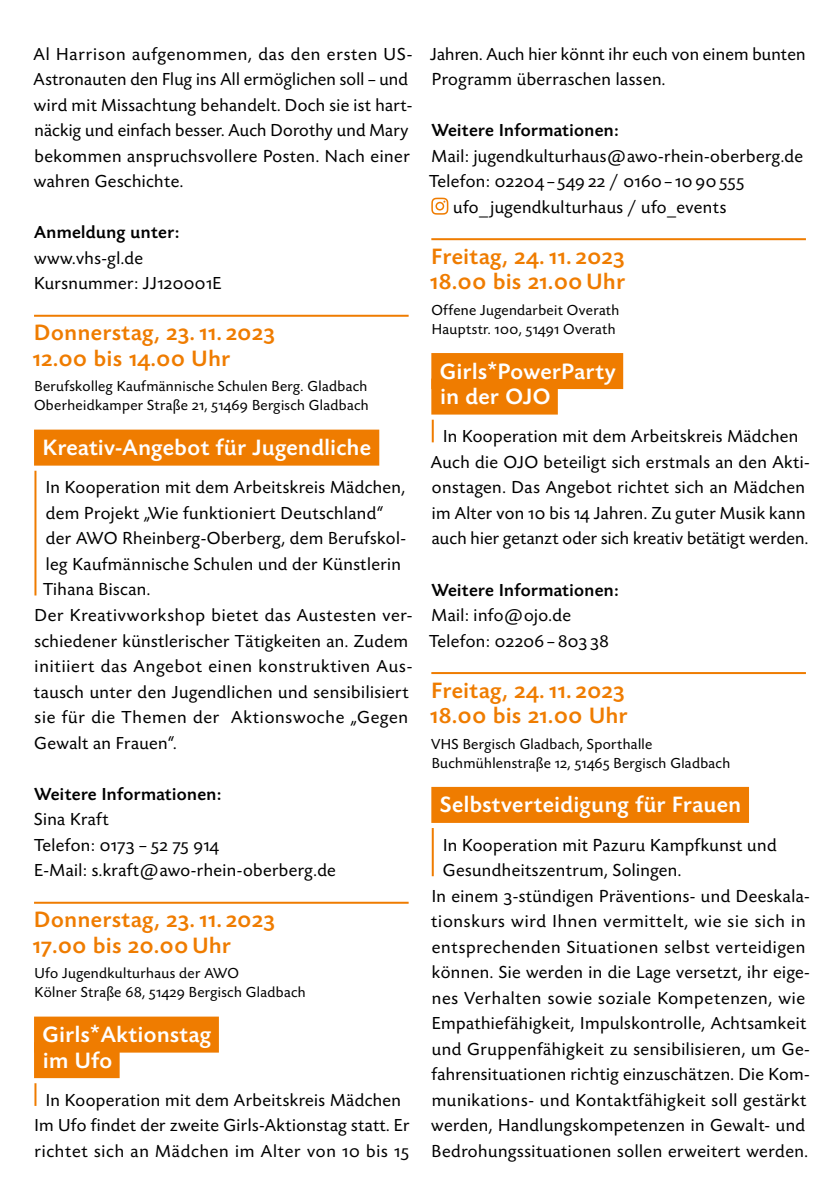
<style>
.page{position:relative;width:840px;height:1191px;background:#fff}
.page>*{position:absolute;margin:0;border:0;box-sizing:border-box;transform-origin:0 0}
.t1{font:500 23px/25.6px "Today Sans Now Pro";letter-spacing:.03em;color:#ef7c00}
.t2{font:500 23px/25.6px "Today Sans Now Pro";letter-spacing:.025em;color:#fff}
.t3{font:18px/25.6px "Today Sans Now Pro";letter-spacing:.025em;color:#000}
.t4{font:18px "Today Sans Now Pro";letter-spacing:.045em;color:#000}
.t5{font:500 18px "Today Sans Now Pro";letter-spacing:.025em;color:#000}
.t6{font:15px/19.2px "Today Sans Now Pro";letter-spacing:.025em;color:#000}
</style>
<div class="page">
<hr style="left:34px;top:315px;width:374px;height:2px;background:#ef7c00">
<div style="left:34px;top:429px;width:345px;height:36px;background:#ef7c00"></div>
<hr style="left:34px;top:471px;width:2px;height:124px;background:#ef7c00">
<hr style="left:34px;top:901px;width:374px;height:2px;background:#ef7c00">
<div style="left:34px;top:1016px;width:185px;height:36px;background:#ef7c00"></div>
<div style="left:34px;top:1042px;width:86px;height:36px;background:#ef7c00"></div>
<hr style="left:34px;top:1083px;width:2px;height:23px;background:#ef7c00">
<hr style="left:431px;top:238px;width:374px;height:2px;background:#ef7c00">
<div style="left:431px;top:353px;width:192px;height:36px;background:#ef7c00"></div>
<div style="left:431px;top:378px;width:126px;height:36px;background:#ef7c00"></div>
<hr style="left:431px;top:420px;width:2px;height:22px;background:#ef7c00">
<hr style="left:431px;top:672px;width:374px;height:2px;background:#ef7c00">
<div style="left:431px;top:787px;width:317px;height:36px;background:#ef7c00"></div>
<hr style="left:431px;top:828px;width:2px;height:48px;background:#ef7c00">
<svg style="left:431px;top:198px;width:17px;height:17px"></svg>
<p class="t3" style="left:33px;top:41px;width:380px">Al Harrison aufgenommen, das den ersten US-Astronauten den Flug ins All ermöglichen soll – und wird mit Missachtung behandelt. Doch sie ist hart&shy;näckig und einfach besser. Auch Dorothy und Mary bekommen anspruchsvollere Posten. Nach einer wahren Geschichte.</p>
<p class="t5" style="left:34px;top:222px;width:146px">Anmeldung unter:</p>
<p class="t3" style="left:34px;top:245px;width:189px">www.vhs-gl.de<br>Kursnummer: JJ120001E</p>
<p class="t1" style="left:32px;top:320px;width:243px">Donnerstag, 23. 11. 2023<br>12.00 bis 14.00 Uhr</p>
<p class="t6" style="left:34px;top:377px;width:336px">Berufskolleg Kaufmännische Schulen Berg. Gladbach<br>Oberheidkamper Straße 21, 51469 Bergisch Gladbach</p>
<p class="t2" style="left:43px;top:435px;width:329px">Kreativ-Angebot für Jugendliche</p>
<p class="t3" style="left:46px;top:475px;width:361px">In Kooperation mit dem Arbeitskreis Mädchen,</p>
<p class="t3" style="left:46px;top:500px;width:339px">dem Projekt „Wie funktioniert Deutschland“</p>
<p class="t3" style="left:46px;top:526px;width:361px">der AWO Rheinberg-Oberberg, dem Berufskol-</p>
<p class="t3" style="left:46px;top:551px;width:356px">leg Kaufmännische Schulen und der Künstlerin</p>
<p class="t3" style="left:43px;top:577px;width:109px">Tihana Biscan.</p>
<p class="t3" style="left:34px;top:602px;width:379px">Der Kreativworkshop bietet das Austesten ver-</p>
<p class="t3" style="left:35px;top:628px;width:375px">schiedener künstlerischer Tätigkeiten an. Zudem</p>
<p class="t4" style="left:35px;top:655px;width:379px">initiiert das Angebot einen konstruktiven Aus-</p>
<p class="t3" style="left:34px;top:679px;width:376px">tausch unter den Jugendlichen und sensibilisiert</p>
<p class="t4" style="left:35px;top:706px;width:375px">sie für die Themen der Aktionswoche „Gegen</p>
<p class="t3" style="left:34px;top:730px;width:144px">Gewalt an Frauen“.</p>
<p class="t5" style="left:34px;top:783px;width:188px">Weitere Informationen:</p>
<p class="t3" style="left:34px;top:806px;width:303px">Sina Kraft<br>Telefon: 0173 – 52 75 914<br>E-Mail: s.kraft@awo-rhein-oberberg.de</p>
<p class="t1" style="left:32px;top:907px;width:243px">Donnerstag, 23. 11. 2023<br>17.00 bis 20.00 Uhr</p>
<p class="t6" style="left:34px;top:963px;width:273px">Ufo Jugendkulturhaus der AWO<br>Kölner Straße 68, 51429 Bergisch Gladbach</p>
<p class="t2" style="left:43px;top:1022px;width:170px">Girls*Aktionstag im Ufo</p>
<p class="t3" style="left:34px;top:1087px;width:376px;text-align:center">In Kooperation mit dem Arbeitskreis Mädchen<br>Im Ufo findet der zweite Girls-Aktionstag statt. Er richtet sich an Mädchen im Alter von 10 bis 15</p>
<p class="t3" style="left:430px;top:41px;width:376px">Jahren. Auch hier könnt ihr euch von einem bunten<br>Programm überraschen lassen.</p>
<p class="t5" style="left:431px;top:120px;width:188px">Weitere Informationen:</p>
<p class="t3" style="left:431px;top:143px;width:373px">Mail: jugendkulturhaus@awo-rhein-oberberg.de</p>
<p class="t3" style="left:429px;top:168px;width:316px">Telefon: 02204 – 549 22 / 0160 –10 90 555</p>
<p class="t3" style="left:453px;top:194px;width:274px">ufo_jugendkulturhaus / ufo_events</p>
<p class="t1" style="left:429px;top:243px;width:197px">Freitag, 24. 11. 2023<br>18.00 bis 21.00 Uhr</p>
<p class="t6" style="left:431px;top:300px;width:189px">Offene Jugendarbeit Overath<br>Hauptstr. 100, 51491 Overath</p>
<p class="t2" style="left:439px;top:358px;width:177px">Girls*PowerParty in der OJO</p>
<p class="t3" style="left:430px;top:424px;width:380px;text-align:center">In Kooperation mit dem Arbeitskreis Mädchen Auch die OJO beteiligt sich erstmals an den Akti&shy;onstagen. Das Angebot richtet sich an Mädchen im Alter von 10 bis 14 Jahren. Zu guter Musik kann auch hier getanzt oder sich kreativ betätigt werden.</p>
<p class="t5" style="left:431px;top:579px;width:188px">Weitere Informationen:</p>
<p class="t3" style="left:429px;top:602px;width:181px">Mail: info@ojo.de<br>Telefon: 02206 – 803 38</p>
<p class="t1" style="left:429px;top:677px;width:199px">Freitag, 24. 11. 2023<br>18.00 bis 21.00 Uhr</p>
<p class="t6" style="left:431px;top:734px;width:300px">VHS Bergisch Gladbach, Sporthalle<br>Buchmühlenstraße 12, 51465 Bergisch Gladbach</p>
<p class="t2" style="left:440px;top:792px;width:302px">Selbstverteidigung für Frauen</p>
<p class="t3" style="left:443px;top:832px;width:335px">In Kooperation mit Pazuru Kampfkunst und</p>
<p class="t3" style="left:442px;top:857px;width:240px">Gesundheitszentrum, Solingen.</p>
<p class="t3" style="left:431px;top:883px;width:379px">In einem 3-stündigen Präventions- und Deeskala-</p>
<p class="t4" style="left:431px;top:910px;width:375px">tionskurs wird Ihnen vermittelt, wie sie sich in</p>
<p class="t3" style="left:431px;top:934px;width:375px">entsprechenden Situationen selbst verteidigen</p>
<p class="t3" style="left:431px;top:959px;width:379px">können. Sie werden in die Lage versetzt, ihr eige-</p>
<p class="t3" style="left:431px;top:985px;width:375px">nes Verhalten sowie soziale Kompetenzen, wie</p>
<p class="t3" style="left:431px;top:1010px;width:376px">Empathiefähigkeit, Impulskontrolle, Achtsamkeit</p>
<p class="t3" style="left:431px;top:1036px;width:379px">und Gruppenfähigkeit zu sensibilisieren, um Ge-</p>
<p class="t3" style="left:431px;top:1061px;width:379px">fahrensituationen richtig einzuschätzen. Die Kom-</p>
<p class="t3" style="left:431px;top:1087px;width:376px">munikations- und Kontaktfähigkeit soll gestärkt</p>
<p class="t3" style="left:431px;top:1112px;width:375px">werden, Handlungskompetenzen in Gewalt- und</p>
<p class="t3" style="left:431px;top:1138px;width:378px">Bedrohungssituationen sollen erweitert werden.</p>
</div>
